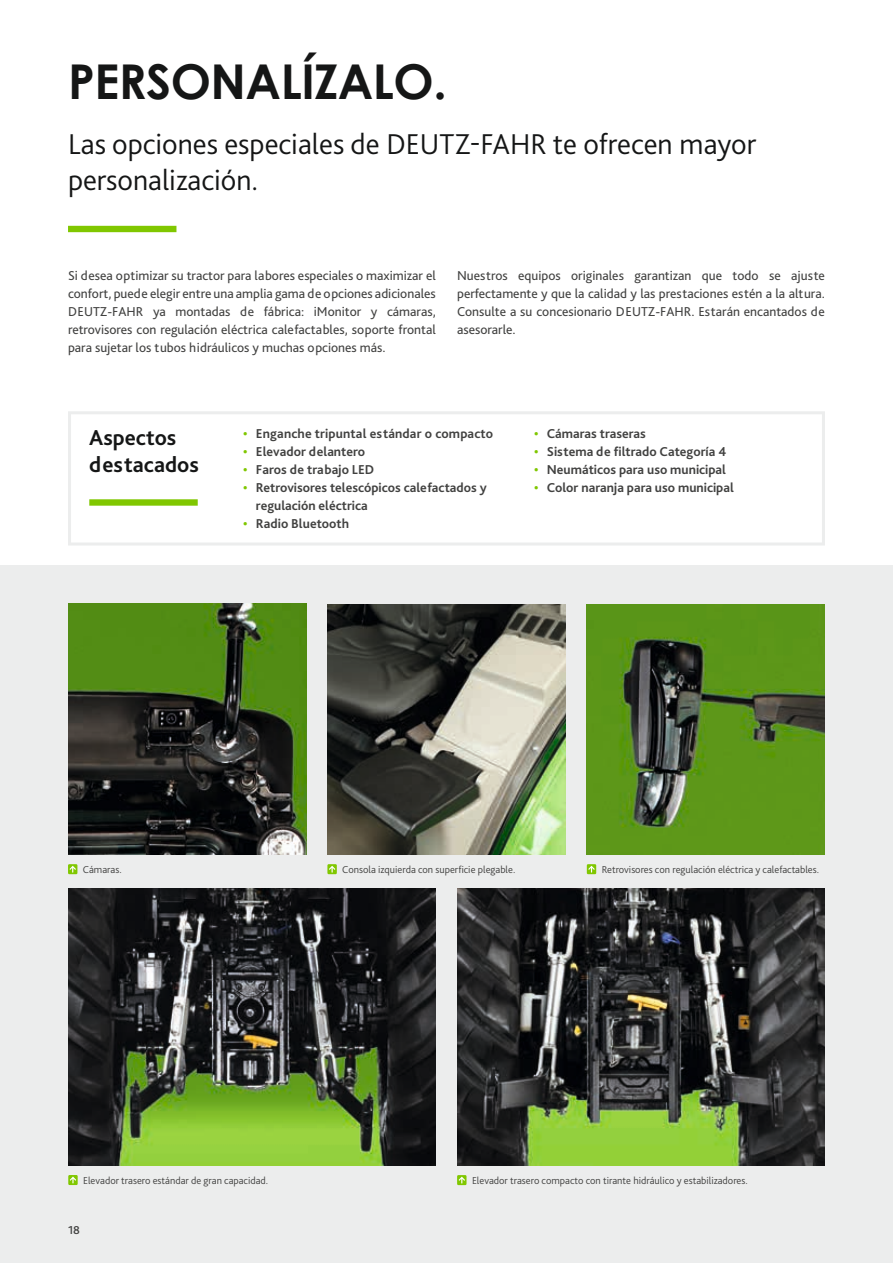
<style>
.page{position:relative;width:893px;height:1263px;background:#fff}
.page>*{position:absolute;margin:0;border:0;box-sizing:border-box;transform-origin:0 0}
.t1{font:700 48px "Century Gothic";letter-spacing:-.01em;color:#151616}
.t2{font:300 30px/36px "Bliss Pro";color:#151616}
.t3{font:700 22.5px/27px "Bliss Pro";color:#151616}
.t4{font:13.5px/18px "Bliss Pro";color:#414140;text-align:justify}
.t5{font:700 13.5px/18px "Bliss Pro";color:#414140}
.t6{font:500 12px "Bliss Pro";color:#414140}
.t7{font:300 10.5px "Bliss Pro";color:#414140}
.s1{color:#80c700}
</style>
<div class="page">
<div style="left:0;top:565px;width:893px;height:698px;background:#eceded"></div>
<img style="left:587px;top:605px;width:238px;height:249px">
<img style="left:327px;top:605px;width:239px;height:249px">
<img style="left:68px;top:604px;width:238px;height:250px">
<img style="left:457px;top:888px;width:368px;height:277px">
<img style="left:68px;top:888px;width:368px;height:277px">
<div style="left:68px;top:411px;width:757px;height:134px;background:#fff;border:3px solid #eceded"></div>
<div style="left:68px;top:226px;width:108px;height:6px;background:#80c700"></div>
<div style="left:89px;top:499px;width:109px;height:7px;background:#80c700"></div>
<svg style="left:68px;top:864px;width:9px;height:10px"></svg>
<svg style="left:70px;top:866px;width:6px;height:6px"></svg>
<div style="left:587px;top:864px;width:9px;height:10px;background:#80c700"></div>
<svg style="left:588px;top:866px;width:7px;height:6px"></svg>
<div style="left:327px;top:864px;width:10px;height:10px;background:#80c700"></div>
<svg style="left:329px;top:866px;width:6px;height:6px"></svg>
<div style="left:68px;top:1175px;width:10px;height:10px;background:#80c700"></div>
<svg style="left:70px;top:1177px;width:6px;height:6px"></svg>
<svg style="left:457px;top:1175px;width:9px;height:10px"></svg>
<svg style="left:459px;top:1177px;width:6px;height:6px"></svg>
<h1 class="t1" style="left:68px;top:51px;width:380px">PERSONALÍZALO.</h1>
<h2 class="t2" style="left:68px;top:126px;width:690px">Las opciones especiales de DEUTZ-FAHR te ofrecen mayor personalización.</h2>
<p class="t4" style="left:68px;top:266px;width:369px">Si desea optimizar su tractor para labores especiales o maximizar el confort, puede elegir entre una amplia gama de opciones adicionales DEUTZ-FAHR ya montadas de fábrica: iMonitor y cámaras, retrovisores con regulación eléctrica calefactables, soporte frontal para sujetar los tubos hidráulicos y muchas opciones más.</p>
<p class="t4" style="left:457px;top:266px;width:369px">Nuestros equipos originales garantizan que todo se ajuste perfectamente y que la calidad y las prestaciones estén a la altura.<br>Consulte a su concesionario DEUTZ-FAHR. Estarán encantados de asesorarle.</p>
<h3 class="t3" style="left:89px;top:424px;width:111px">Aspectos destacados</h3>
<p class="t5" style="left:243px;top:424px;width:252px"><span class="s1">•</span> Enganche tripuntal estándar o compacto</p>
<p class="t5" style="left:243px;top:442px;width:123px"><span class="s1">•</span> Elevador delantero</p>
<p class="t5" style="left:243px;top:460px;width:132px"><span class="s1">•</span> Faros de trabajo LED</p>
<p class="t5" style="left:256px;top:478px;width:232px;text-indent:-13px"><span class="s1">•</span> Retrovisores telescópicos calefactados y regulación eléctrica</p>
<p class="t5" style="left:243px;top:514px;width:107px"><span class="s1">•</span> Radio Bluetooth</p>
<p class="t5" style="left:534px;top:424px;width:113px"><span class="s1">•</span> Cámaras traseras</p>
<p class="t5" style="left:534px;top:442px;width:194px"><span class="s1">•</span> Sistema de filtrado Categoría 4</p>
<p class="t5" style="left:534px;top:460px;width:193px"><span class="s1">•</span> Neumáticos para uso municipal</p>
<p class="t5" style="left:534px;top:478px;width:201px"><span class="s1">•</span> Color naranja para uso municipal</p>
<p class="t7" style="left:83px;top:863px;width:40px">Cámaras.</p>
<p class="t7" style="left:342px;top:863px;width:175px">Consola izquierda con superficie plegable.</p>
<p class="t7" style="left:602px;top:863px;width:219px">Retrovisores con regulación eléctrica y calefactables.</p>
<p class="t7" style="left:83px;top:1174px;width:187px">Elevador trasero estándar de gran capacidad.</p>
<p class="t7" style="left:472px;top:1174px;width:277px">Elevador trasero compacto con tirante hidráulico y estabilizadores.</p>
<p class="t6" style="left:68px;top:1222px;width:13px">18</p>
</div>
